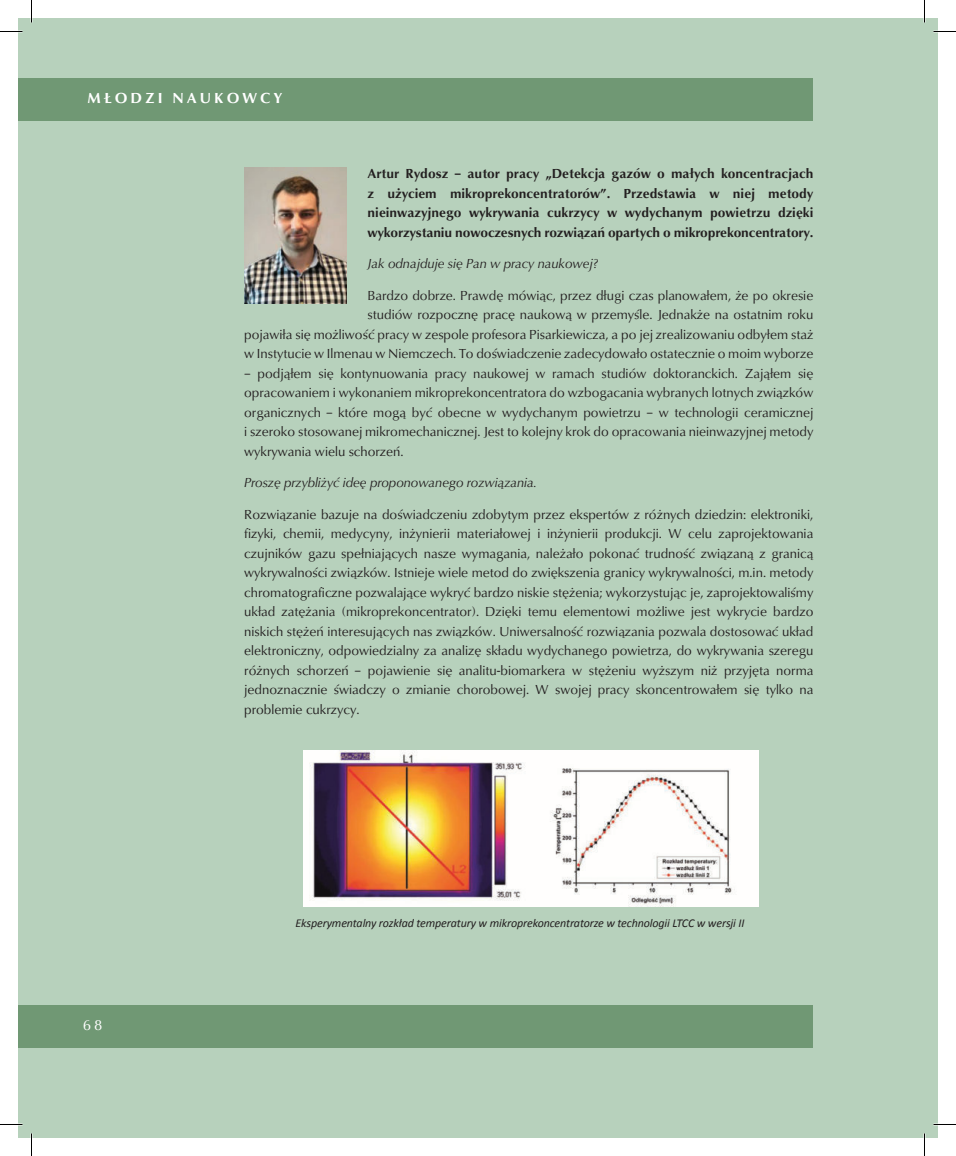
<style>
.page{position:relative;width:956px;height:1156px;background:#fff}
.page>*{position:absolute;margin:0;border:0;box-sizing:border-box;transform-origin:0 0}
.t1{font:700 15px "Optima";letter-spacing:.2em;color:#fff}
.t2{font:15px "Optima";color:#fff}
.t3{font:13.5px/19.5px "Optima";color:#231f20;text-align:justify}
.t4{font:700 13.5px/19.5px "Optima";letter-spacing:-.01em;color:#231f20;text-align:justify}
.t5{font:italic 13.5px "Optima";color:#231f20}
.t6{font:italic 12px "Calibri";letter-spacing:-.01em;color:#231f20}
.s1{font-family:"Calibri"}
</style>
<div class="page">
<div style="left:19px;top:19px;width:918px;height:1118px;background:#b7d1bc"></div>
<div style="left:19px;top:1005px;width:794px;height:43px;background:#709874"></div>
<div style="left:19px;top:78px;width:794px;height:43px;background:#709874"></div>
<img style="left:244px;top:168px;width:102px;height:136px">
<img style="left:304px;top:751px;width:455px;height:156px">
<hr style="left:0;top:1123px;width:22px;height:2px;background:#fff">
<hr style="left:933px;top:1123px;width:23px;height:2px;background:#fff">
<hr style="left:923px;top:0;width:2px;height:22px;background:#fff">
<hr style="left:923px;top:1133px;width:2px;height:23px;background:#fff">
<svg style="left:0;top:31px;width:22px;height:1px"></svg>
<svg style="left:933px;top:31px;width:23px;height:1px"></svg>
<svg style="left:0;top:1124px;width:22px;height:1px"></svg>
<svg style="left:933px;top:1124px;width:23px;height:1px"></svg>
<svg style="left:31px;top:0;width:1px;height:22px"></svg>
<svg style="left:31px;top:1133px;width:1px;height:23px"></svg>
<svg style="left:924px;top:0;width:1px;height:22px"></svg>
<svg style="left:924px;top:1133px;width:1px;height:23px"></svg>
<p class="t1" style="left:87px;top:89px;width:197px">MŁODZI NAUKOWCY</p>
<p class="t4" style="left:368px;top:164px;width:447px">Artur Rydosz <span class="s1">−</span> autor pracy „Detekcja gazów o małych koncentracjach z użyciem mikroprekoncentratorów”. Przedstawia w niej metody nieinwazyjnego wykrywania cukrzycy w wydychanym powietrzu dzięki wykorzystaniu nowoczesnych rozwiązań opartych o mikroprekoncentratory.</p>
<p class="t5" style="left:368px;top:256px;width:232px">Jak odnajduje się Pan w pracy naukowej?</p>
<p class="t3" style="left:368px;top:286px;width:447px">Bardzo dobrze. Prawdę mówiąc, przez długi czas planowałem, że po okresie</p>
<p class="t3" style="left:368px;top:305px;width:447px">studiów rozpocznę pracę naukową w przemyśle. Jednakże na ostatnim roku</p>
<p class="t3" style="left:244px;top:325px;width:571px">pojawiła się możliwość pracy w zespole profesora Pisarkiewicza, a po jej zrealizowaniu odbyłem staż</p>
<p class="t3" style="left:244px;top:344px;width:571px">w Instytucie w Ilmenau w Niemczech. To doświadczenie zadecydowało ostatecznie o moim wyborze</p>
<p class="t3" style="left:244px;top:364px;width:571px"><span class="s1">−</span> podjąłem się kontynuowania pracy naukowej w ramach studiów doktoranckich. Zająłem się</p>
<p class="t3" style="left:244px;top:383px;width:571px">opracowaniem i wykonaniem mikroprekoncentratora do wzbogacania wybranych lotnych związków</p>
<p class="t3" style="left:244px;top:403px;width:571px">organicznych <span class="s1">−</span> które mogą być obecne w wydychanym powietrzu <span class="s1">−</span> w technologii ceramicznej</p>
<p class="t3" style="left:244px;top:422px;width:571px">i szeroko stosowanej mikromechanicznej. Jest to kolejny krok do opracowania nieinwazyjnej metody</p>
<p class="t3" style="left:244px;top:442px;width:161px">wykrywania wielu schorzeń.</p>
<p class="t5" style="left:244px;top:474px;width:294px">Proszę przybliżyć ideę proponowanego rozwiązania.</p>
<p class="t3" style="left:244px;top:505px;width:571px">Rozwiązanie bazuje na doświadczeniu zdobytym przez ekspertów z różnych dziedzin: elektroniki, fizyki, chemii, medycyny, inżynierii materiałowej i inżynierii produkcji. W celu zaprojektowania czujników gazu spełniających nasze wymagania, należało pokonać trudność związaną z granicą wykrywalności związków. Istnieje wiele metod do zwiększenia granicy wykrywalności, m.in. metody chromatograficzne pozwalające wykryć bardzo niskie stężenia; wykorzystując je, zaprojektowaliśmy układ zatężania (mikroprekoncentrator). Dzięki temu elementowi możliwe jest wykrycie bardzo niskich stężeń interesujących nas związków. Uniwersalność rozwiązania pozwala dostosować układ elektroniczny, odpowiedzialny za analizę składu wydychanego powietrza, do wykrywania szeregu różnych schorzeń <span class="s1">−</span> pojawienie się analitu-biomarkera w stężeniu wyższym niż przyjęta norma jednoznacznie świadczy o zmianie chorobowej. W swojej pracy skoncentrowałem się tylko na problemie cukrzycy.</p>
<p class="t2" style="left:83px;top:1016px;width:21px">68</p>
<p class="t6" style="left:295px;top:916px;width:450px">Eksperymentalny rozkład temperatury w mikroprekoncentratorze w technologii LTCC w wersji II</p>
</div>
